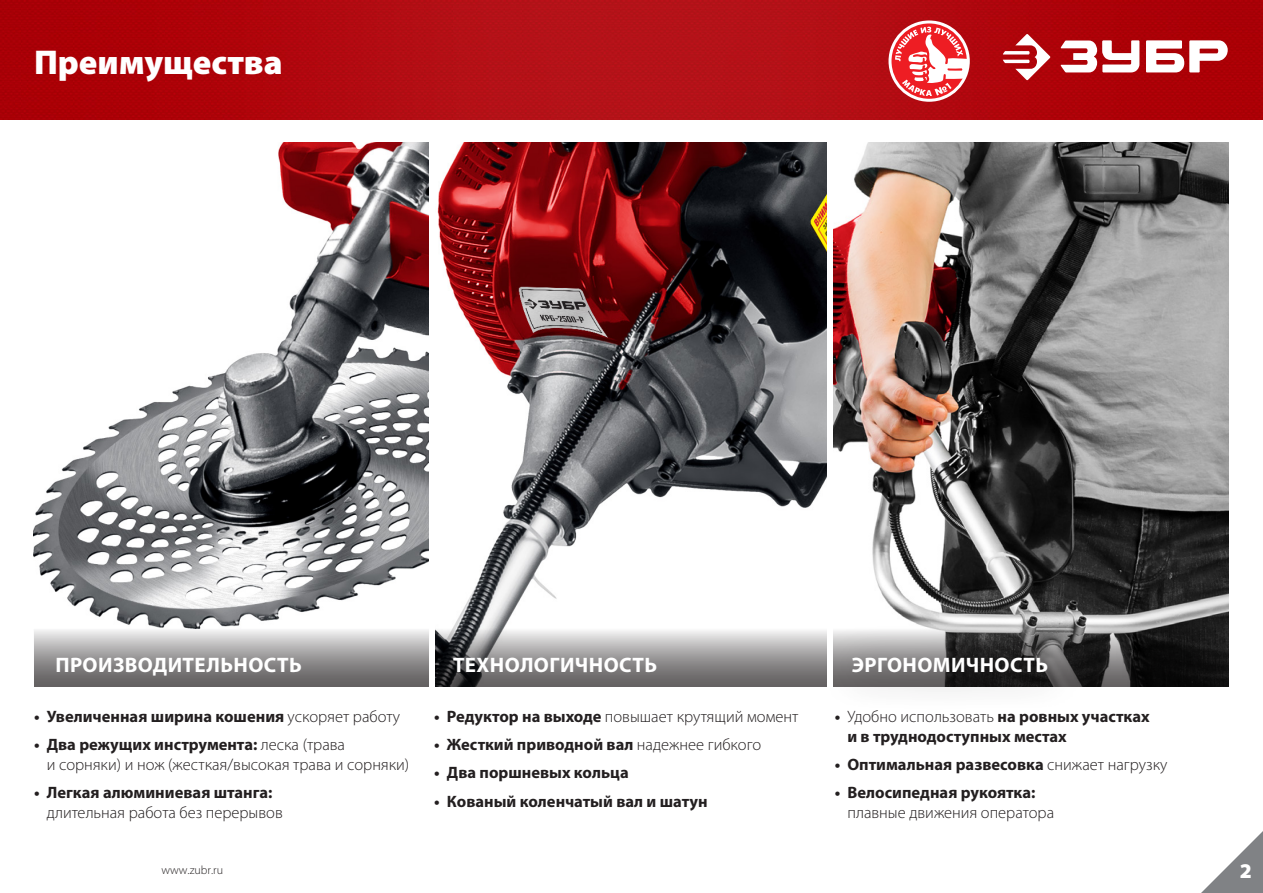
<style>
.page{position:relative;width:1263px;height:893px;background:#fff}
.page>*{position:absolute;margin:0;border:0;box-sizing:border-box;transform-origin:0 0}
.t1{font:900 34.5px "Myriad Pro";color:#fff}
.t2{font:700 21px "Myriad Pro";letter-spacing:.02em;color:#fff}
.t3{font:900 21px "Myriad Pro";color:#fff}
.t4{font:700 16.5px/19.8px "Myriad Pro";color:#231f20}
.t5{font:300 16.5px/19.8px "Myriad Pro";color:#231f20}
.t6{font:300 12px "Myriad Pro";color:#231f20}
.s1{font-weight:300}
.s2{font-weight:700}
</style>
<div class="page">
<svg style="left:1201px;top:831px;width:62px;height:62px"></svg>
<img style="left:0;top:0;width:1263px;height:119px">
<svg style="left:1002px;top:34px;width:48px;height:46px"></svg>
<svg style="left:1060px;top:40px;width:168px;height:32px"></svg>
<img style="left:34px;top:143px;width:395px;height:484px">
<img style="left:437px;top:143px;width:792px;height:484px">
<svg style="left:34px;top:627px;width:395px;height:60px;background:#a19fa0"></svg>
<svg style="left:435px;top:627px;width:386px;height:60px;background:#969495"></svg>
<svg style="left:1084px;top:627px;width:145px;height:60px;background:#252525"></svg>
<div style="left:821px;top:623px;width:263px;height:89px;background:#231f20;opacity:.6"></div>
<div style="left:828px;top:138px;width:5px;height:550px;background:#fff"></div>
<svg style="left:888px;top:20px;width:82px;height:82px"></svg>
<svg style="left:891px;top:23px;width:76px;height:76px"></svg>
<svg style="left:895px;top:27px;width:74px;height:69px"></svg>
<h1 class="t1" style="left:34px;top:39px;width:250px">Преимущества</h1>
<p class="t2" style="left:55px;top:651px;width:248px">ПРОИЗВОДИТЕЛЬНОСТЬ</p>
<p class="t2" style="left:453px;top:651px;width:206px">ТЕХНОЛОГИЧНОСТЬ</p>
<p class="t2" style="left:852px;top:651px;width:198px">ЭРГОНОМИЧНОСТЬ</p>
<p class="t4" style="left:34px;top:706px;width:368px">• Увеличенная ширина кошения <span class="s1">ускоряет работу</span></p>
<p class="t5" style="left:47px;top:734px;width:364px;text-indent:-13px"><span class="s2">• Два режущих инструмента:</span> леска (трава<br>и сорняки) и нож (жесткая/высокая трава и сорняки)</p>
<p class="t4" style="left:34px;top:782px;width:240px">• Легкая алюминиевая штанга:</p>
<p class="t5" style="left:47px;top:802px;width:237px">длительная работа без перерывов</p>
<p class="t4" style="left:847px;top:706px;width:304px;text-indent:-13px">• <span class="s1">Удобно использовать</span> на ровных участках и в труднодоступных местах</p>
<p class="t4" style="left:835px;top:754px;width:334px">• Оптимальная развесовка <span class="s1">снижает нагрузку</span></p>
<p class="t4" style="left:835px;top:782px;width:202px">• Велосипедная рукоятка:</p>
<p class="t5" style="left:847px;top:802px;width:208px">плавные движения оператора</p>
<p class="t5" style="left:434px;top:706px;width:366px"><span class="s2">• Редуктор на выходе</span> повышает крутящий момент</p>
<p class="t4" style="left:434px;top:734px;width:328px">• Жесткий приводной вал <span class="s1">надежнее гибкого</span></p>
<p class="t4" style="left:434px;top:762px;width:196px">• Два поршневых кольца</p>
<p class="t4" style="left:434px;top:791px;width:275px">• Кованый коленчатый вал и шатун</p>
<p class="t6" style="left:162px;top:862px;width:63px">www.zubr.ru</p>
<p class="t3" style="left:1240px;top:856px;width:14px">2</p>
</div>
